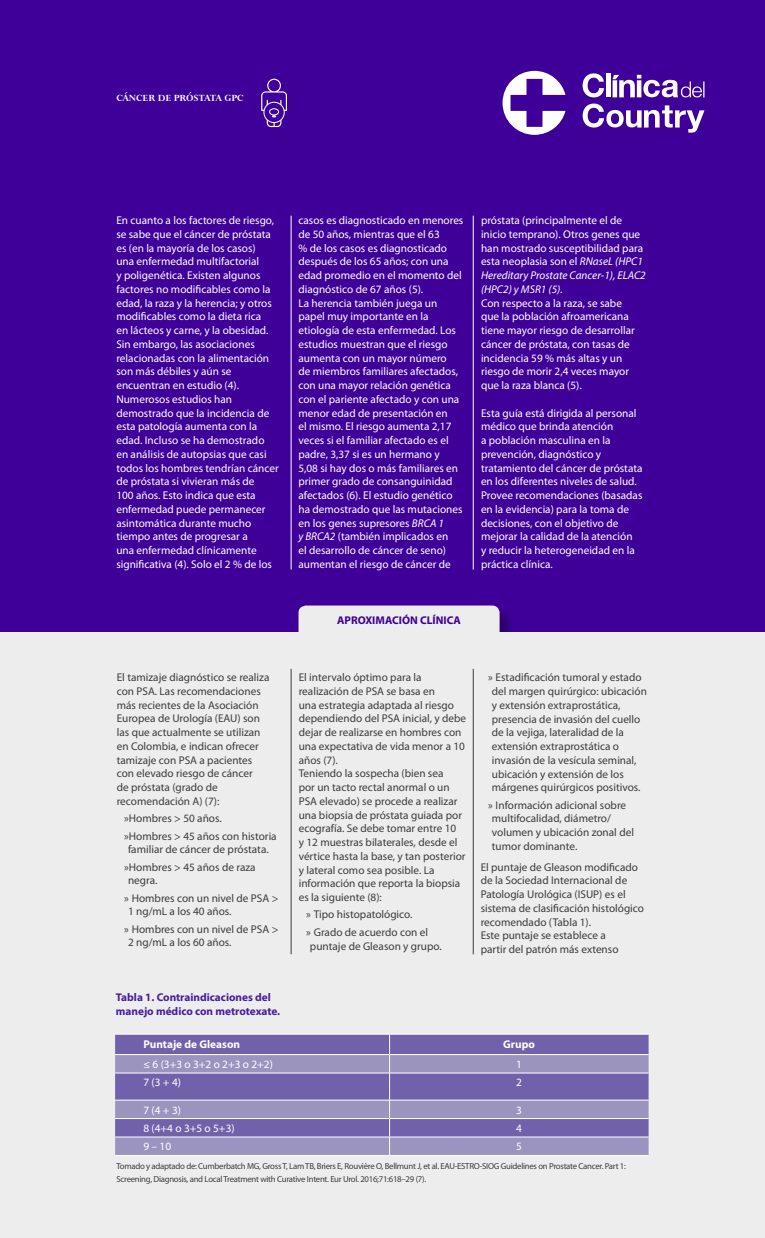
<style>
.page{position:relative;width:765px;height:1238px;background:#fff}
.page>*{position:absolute;margin:0;border:0;box-sizing:border-box;transform-origin:0 0}
.t1{font:11.25px/13.8px "Myriad Pro";color:#fff}
.t2{font:11.25px/13.8px "Myriad Pro";color:#3c3c3b}
.t3{font:700 11.25px/13.8px "Myriad Pro";color:#491e9b}
.t4{font:700 11.25px "Myriad Pro";color:#fff}
.t5{font:700 11.25px "Myriad Pro";color:#3f0099}
.t6{font:700 10.62px "Lapidary 333 BT";color:#fff}
.t7{font:8.75px/13.8px "Myriad Pro";letter-spacing:-.03em;color:#3c3c3b}
.s1{font-style:italic}
</style>
<div class="page">
<div style="left:0;top:0;width:765px;height:639px;background:#3f0099"></div>
<hr style="left:291px;top:216px;width:1px;height:353px;background:#fff">
<div style="left:300px;top:607px;width:215px;height:49px;background:#000;opacity:.28"></div>
<div style="left:299px;top:605px;width:201px;height:28px;background:#ededed"></div>
<div style="left:0;top:633px;width:765px;height:605px;background:#ededed"></div>
<svg style="left:503px;top:71px;width:63px;height:64px"></svg>
<svg style="left:583px;top:73px;width:21px;height:24px"></svg>
<div style="left:606px;top:73px;width:5px;height:24px;background:#fff"></div>
<svg style="left:613px;top:75px;width:91px;height:22px"></svg>
<svg style="left:583px;top:104px;width:121px;height:29px"></svg>
<svg style="left:261px;top:79px;width:26px;height:48px"></svg>
<div style="left:263px;top:102px;width:22px;height:21px;border:1px solid #fff;border-radius:50%"></div>
<hr style="left:473px;top:216px;width:1px;height:353px;background:#fff">
<hr style="left:473px;top:669px;width:1px;height:285px;background:#3c3c3b">
<div style="left:115px;top:1035px;width:534px;height:19px;background:#7161aa"></div>
<svg style="left:115px;top:1055px;width:534px;height:100px;background:#897fb6"></svg>
<hr style="left:115px;top:1034px;width:275px;height:1px;background:#fff">
<hr style="left:390px;top:1034px;width:259px;height:1px;background:#fff">
<hr style="left:115px;top:1155px;width:275px;height:1px;background:#fff">
<hr style="left:390px;top:1155px;width:259px;height:1px;background:#fff">
<hr style="left:115px;top:1054px;width:275px;height:1px;background:#fff">
<hr style="left:390px;top:1054px;width:259px;height:1px;background:#fff">
<hr style="left:115px;top:1072px;width:275px;height:1px;background:#fff">
<hr style="left:390px;top:1072px;width:259px;height:1px;background:#fff">
<hr style="left:115px;top:1100px;width:275px;height:1px;background:#fff">
<hr style="left:390px;top:1100px;width:259px;height:1px;background:#fff">
<hr style="left:115px;top:1118px;width:275px;height:1px;background:#fff">
<hr style="left:390px;top:1118px;width:259px;height:1px;background:#fff">
<hr style="left:115px;top:1136px;width:275px;height:1px;background:#fff">
<hr style="left:390px;top:1136px;width:259px;height:1px;background:#fff">
<svg style="left:389px;top:1034px;width:1px;height:121px"></svg>
<hr style="left:291px;top:669px;width:1px;height:285px;background:#3c3c3b">
<p class="t6" style="left:116px;top:91px;width:129px">CÁNCER DE PRÓSTATA GPC</p>
<p class="t1" style="left:116px;top:213px;width:164px">En cuanto a los factores de riesgo, se sabe que el cáncer de próstata es (en la mayoría de los casos)<br>una enfermedad multifactorial<br>y poligenética. Existen algunos factores no modificables como la edad, la raza y la herencia; y otros modificables como la dieta rica<br>en lácteos y carne, y la obesidad.<br>Sin embargo, las asociaciones relacionadas con la alimentación son más débiles y aún se encuentran en estudio (4).<br>Numerosos estudios han demostrado que la incidencia de esta patología aumenta con la edad. Incluso se ha demostrado en análisis de autopsias que casi todos los hombres tendrían cáncer de próstata si vivieran más de<br>100 años. Esto indica que esta enfermedad puede permanecer asintomática durante mucho tiempo antes de progresar a<br>una enfermedad clínicamente significativa (4). Solo el 2 % de los</p>
<p class="t1" style="left:298px;top:213px;width:166px">casos es diagnosticado en menores de 50 años, mientras que el 63<br>% de los casos es diagnosticado después de los 65 años; con una edad promedio en el momento del diagnóstico de 67 años (5).<br>La herencia también juega un papel muy importante en la etiología de esta enfermedad. Los estudios muestran que el riesgo aumenta con un mayor número<br>de miembros familiares afectados, con una mayor relación genética con el pariente afectado y con una menor edad de presentación en<br>el mismo. El riesgo aumenta 2,17 veces si el familiar afectado es el padre, 3,37 si es un hermano y<br>5,08 si hay dos o más familiares en primer grado de consanguinidad afectados (6). El estudio genético ha demostrado que las mutaciones en los genes supresores <span class="s1">BRCA 1<br>y BRCA2</span> (también implicados en<br>el desarrollo de cáncer de seno) aumentan el riesgo de cáncer de</p>
<p class="t1" style="left:481px;top:213px;width:166px">próstata (principalmente el de inicio temprano). Otros genes que han mostrado susceptibilidad para esta neoplasia son el <span class="s1">RNaseL (HPC1<br>Hereditary Prostate Cancer-1), ELAC2 (HPC2) y MSR1 (5).</span></p>
<p class="t1" style="left:481px;top:296px;width:155px">Con respecto a la raza, se sabe que la población afroamericana tiene mayor riesgo de desarrollar cáncer de próstata, con tasas de incidencia 59 % más altas y un riesgo de morir 2,4 veces mayor que la raza blanca (5).</p>
<p class="t1" style="left:481px;top:406px;width:163px">Esta guía está dirigida al personal médico que brinda atención<br>a población masculina en la prevención, diagnóstico y tratamiento del cáncer de próstata en los diferentes niveles de salud.<br>Provee recomendaciones (basadas en la evidencia) para la toma de decisiones, con el objetivo de mejorar la calidad de la atención<br>y reducir la heterogeneidad en la práctica clínica.</p>
<p class="t5" style="left:337px;top:613px;width:125px">APROXIMACIÓN CLÍNICA</p>
<p class="t2" style="left:117px;top:670px;width:154px">El tamizaje diagnóstico se realiza con PSA. Las recomendaciones más recientes de la Asociación<br>Europea de Urología (EAU) son las que actualmente se utilizan en Colombia, e indican ofrecer tamizaje con PSA a pacientes con elevado riesgo de cáncer<br>de próstata (grado de recomendación A) (7):</p>
<p class="t2" style="left:124px;top:809px;width:154px;line-height:17.2px">»Hombres &gt; 50 años.<br>»Hombres &gt; 45 años con historia</p>
<p class="t2" style="left:124px;top:841px;width:146px;line-height:17.2px;text-indent:4px">familiar de cáncer de próstata. »Hombres &gt; 45 años de raza</p>
<p class="t2" style="left:124px;top:872px;width:156px;line-height:17.2px;text-indent:4px">negra.<br>» Hombres con un nivel de PSA &gt;</p>
<p class="t2" style="left:124px;top:903px;width:156px;line-height:17.2px;text-indent:4px">1 ng/mL a los 40 años.<br>» Hombres con un nivel de PSA &gt;</p>
<p class="t2" style="left:128px;top:935px;width:105px">2 ng/mL a los 60 años.</p>
<p class="t3" style="left:116px;top:990px;width:166px">Tabla 1. Contraindicaciones del manejo médico con metrotexate.</p>
<p class="t2" style="left:299px;top:670px;width:169px">El intervalo óptimo para la realización de PSA se basa en<br>una estrategia adaptada al riesgo dependiendo del PSA inicial, y debe dejar de realizarse en hombres con una expectativa de vida menor a 10 años (7).<br>Teniendo la sospecha (bien sea<br>por un tacto rectal anormal o un<br>PSA elevado) se procede a realizar una biopsia de próstata guiada por ecografía. Se debe tomar entre 10<br>y 12 muestras bilaterales, desde el vértice hasta la base, y tan posterior y lateral como sea posible. La información que reporta la biopsia es la siguiente (8):</p>
<p class="t2" style="left:306px;top:906px;width:123px;line-height:17.2px">» Tipo histopatológico.<br>» Grado de acuerdo con el</p>
<p class="t2" style="left:310px;top:938px;width:133px">puntaje de Gleason y grupo.</p>
<p class="t2" style="left:492px;top:670px;width:157px;text-indent:-4px">» Estadificación tumoral y estado del margen quirúrgico: ubicación y extensión extraprostática, presencia de invasión del cuello de la vejiga, lateralidad de la extensión extraprostática o invasión de la vesícula seminal, ubicación y extensión de los márgenes quirúrgicos positivos.</p>
<p class="t2" style="left:492px;top:798px;width:144px;text-indent:-4px">» Información adicional sobre multifocalidad, diámetro/ volumen y ubicación zonal del tumor dominante.</p>
<p class="t2" style="left:481px;top:860px;width:165px">El puntaje de Gleason modificado de la Sociedad Internacional de<br>Patología Urológica (ISUP) es el sistema de clasificación histológico recomendado (Tabla 1).<br>Este puntaje se establece a<br>partir del patrón más extenso</p>
<p class="t4" style="left:143px;top:1036px;width:98px">Puntaje de Gleason</p>
<p class="t4" style="left:503px;top:1036px;width:33px">Grupo</p>
<p class="t1" style="left:143px;top:1057px;width:131px">≤ 6 (3+3 o 3+2 o 2+3 o 2+2)</p>
<p class="t1" style="left:516px;top:1057px;width:7px">1</p>
<p class="t1" style="left:143px;top:1075px;width:39px">7 (3 + 4)</p>
<p class="t1" style="left:516px;top:1075px;width:7px">2</p>
<p class="t1" style="left:143px;top:1102px;width:39px">7 (4 + 3)</p>
<p class="t1" style="left:516px;top:1102px;width:7px">3</p>
<p class="t1" style="left:143px;top:1121px;width:93px">8 (4+4 o 3+5 o 5+3)</p>
<p class="t1" style="left:516px;top:1121px;width:7px">4</p>
<p class="t1" style="left:143px;top:1139px;width:29px">9 – 10</p>
<p class="t1" style="left:516px;top:1139px;width:7px">5</p>
<p class="t7" style="left:116px;top:1158px;width:511px">Tomado y adaptado de: Cumberbatch MG, Gross T, Lam TB, Briers E, Rouvière O, Bellmunt J, et al. EAU-ESTRO-SIOG Guidelines on Prostate Cancer. Part 1:<br>Screening, Diagnosis, and Local Treatment with Curative Intent. Eur Urol. 2016;71:618–29 (7).</p>
</div>
